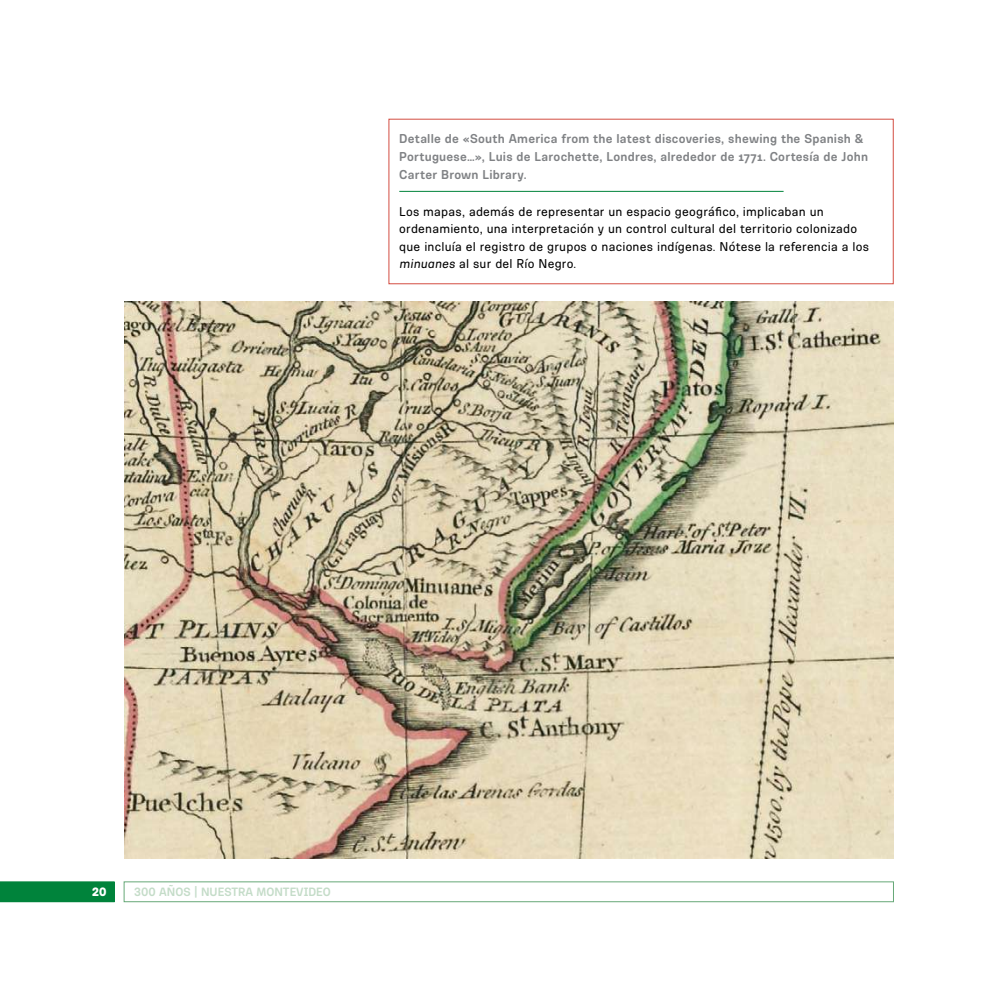
<style>
.page{position:relative;width:993px;height:993px;background:#fff}
.page>*{position:absolute;margin:0;border:0;box-sizing:border-box;transform-origin:0 0}
.t1{font:13.12px/17.5px "Ciudadana";letter-spacing:.015em;color:#000}
.t2{font:700 13.12px/17.5px "Ciudadana";letter-spacing:.015em;color:#808285}
.t3{font:700 12.25px "Ciudadana";color:#c4dcc8}
.t4{font:900 12.25px "Ciudadana";color:#fff}
.s1{font-style:italic}
</style>
<div class="page">
<div style="left:0;top:881px;width:114px;height:20px;background:#00833b"></div>
<div style="left:124px;top:881px;width:769px;height:20px;border:1px solid #66a877"></div>
<hr style="left:399px;top:191px;width:384px;height:1px;background:#00833b">
<div style="left:388px;top:119px;width:505px;height:165px;border:1px solid #d34d42"></div>
<img style="left:124px;top:301px;width:769px;height:557px">
<p class="t2" style="left:399px;top:130px;width:470px">Detalle de «South America from the latest discoveries, shewing the Spanish &amp;<br>Portuguese…», Luis de Larochette, Londres, alrededor de 1771. Cortesía de John<br>Carter Brown Library.</p>
<p class="t1" style="left:399px;top:202px;width:471px">Los mapas, además de representar un espacio geográfico, implicaban un ordenamiento, una interpretación y un control cultural del territorio colonizado que incluía el registro de grupos o naciones indígenas. Nótese la referencia a los <span class="s1">minuanes</span> al sur del Río Negro.</p>
<p class="t4" style="left:92px;top:883px;width:16px">20</p>
<p class="t3" style="left:134px;top:884px;width:198px">300 AÑOS | NUESTRA MONTEVIDEO</p>
</div>
